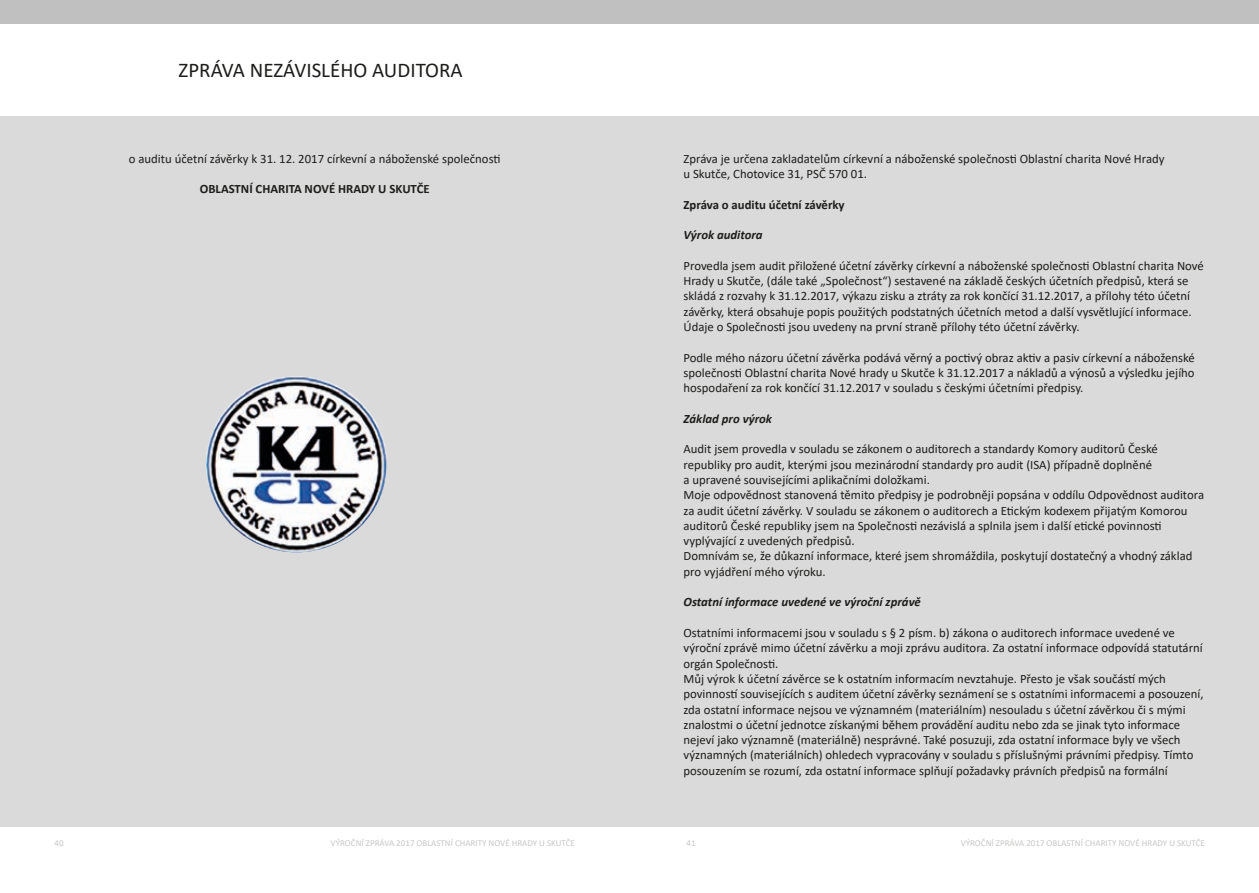
<style>
.page{position:relative;width:1259px;height:893px;background:#fff}
.page>*{position:absolute;margin:0;border:0;box-sizing:border-box;transform-origin:0 0}
.t1{font:21px "Calibri";color:#1d1d1b}
.t2{font:12.75px/15.3px "Calibri";color:#1d1d1b}
.t3{font:italic 700 12.75px "Calibri";color:#1d1d1b}
.t4{font:700 12.75px "Calibri";color:#1d1d1b}
.t5{font:9px "Calibri";color:#c7c7c6}
</style>
<div class="page">
<div style="left:629px;top:0;width:630px;height:23px;background:#c1c0c0"></div>
<div style="left:629px;top:116px;width:630px;height:710px;background:#dadada"></div>
<div style="left:0;top:116px;width:629px;height:710px;background:#dadada"></div>
<div style="left:0;top:0;width:629px;height:23px;background:#c1c0c0"></div>
<img style="left:206px;top:376px;width:181px;height:176px">
<h1 class="t1" style="left:179px;top:55px;width:286px">ZPRÁVA NEZÁVISLÉHO AUDITORA</h1>
<p class="t2" style="left:129px;top:150px;width:373px">o auditu účetní závěrky k 31. 12. 2017 církevní a náboženské společnosti</p>
<p class="t4" style="left:200px;top:180px;width:231px">OBLASTNÍ CHARITA NOVÉ HRADY U SKUTČE</p>
<p class="t2" style="left:683px;top:150px;width:482px">Zpráva je určena zakladatelům církevní a náboženské společnosti Oblastní charita Nové Hrady u Skutče, Chotovice 31, PSČ 570 01.</p>
<p class="t4" style="left:683px;top:195px;width:163px">Zpráva o auditu účetní závěrky</p>
<p class="t3" style="left:683px;top:226px;width:81px">Výrok auditora</p>
<p class="t2" style="left:683px;top:258px;width:522px">Provedla jsem audit přiložené účetní závěrky církevní a náboženské společnosti Oblastní charita Nové Hrady u Skutče, (dále také „Společnost“) sestavené na základě českých účetních předpisů, která se skládá z rozvahy k 31.12.2017, výkazu zisku a ztráty za rok končící 31.12.2017, a přílohy této účetní závěrky, která obsahuje popis použitých podstatných účetních metod a další vysvětlující informace.<br>Údaje o Společnosti jsou uvedeny na první straně přílohy této účetní závěrky.</p>
<p class="t2" style="left:683px;top:349px;width:513px;text-align:justify">Podle mého názoru účetní závěrka podává věrný a poctivý obraz aktiv a pasiv církevní a náboženské společnosti Oblastní charita Nové hrady u Skutče k 31.12.2017 a nákladů a výnosů a výsledku jejího hospodaření za rok končící 31.12.2017 v souladu s českými účetními předpisy.</p>
<p class="t3" style="left:683px;top:409px;width:90px">Základ pro výrok</p>
<p class="t2" style="left:683px;top:441px;width:522px">Audit jsem provedla v souladu se zákonem o auditorech a standardy Komory auditorů České republiky pro audit, kterými jsou mezinárodní standardy pro audit (ISA) případně doplněné<br>a upravené souvisejícími aplikačními doložkami.<br>Moje odpovědnost stanovená těmito předpisy je podrobněji popsána v oddílu Odpovědnost auditora za audit účetní závěrky. V souladu se zákonem o auditorech a Etickým kodexem přijatým Komorou auditorů České republiky jsem na Společnosti nezávislá a splnila jsem i další etické povinnosti vyplývající z uvedených předpisů.<br>Domnívám se, že důkazní informace, které jsem shromáždila, poskytují dostatečný a vhodný základ pro vyjádření mého výroku.</p>
<p class="t3" style="left:683px;top:593px;width:239px">Ostatní informace uvedené ve výroční zprávě</p>
<p class="t2" style="left:683px;top:625px;width:522px">Ostatními informacemi jsou v souladu s § 2 písm. b) zákona o auditorech informace uvedené ve výroční zprávě mimo účetní závěrku a moji zprávu auditora. Za ostatní informace odpovídá statutární orgán Společnosti.<br>Můj výrok k účetní závěrce se k ostatním informacím nevztahuje. Přesto je však součástí mých povinností souvisejících s auditem účetní závěrky seznámení se s ostatními informacemi a posouzení, zda ostatní informace nejsou ve významném (materiálním) nesouladu s účetní závěrkou či s mými znalostmi o účetní jednotce získanými během provádění auditu nebo zda se jinak tyto informace nejeví jako významně (materiálně) nesprávné. Také posuzuji, zda ostatní informace byly ve všech významných (materiálních) ohledech vypracovány v souladu s příslušnými právními předpisy. Tímto posouzením se rozumí, zda ostatní informace splňují požadavky právních předpisů na formální</p>
<p class="t5" style="left:54px;top:836px;width:11px">40</p>
<p class="t5" style="left:331px;top:836px;width:246px">VÝROČNÍ ZPRÁVA 2017 OBLASTNÍ CHARITY NOVÉ HRADY U SKUTČE</p>
<p class="t5" style="left:686px;top:836px;width:11px">41</p>
<p class="t5" style="left:960px;top:836px;width:246px">VÝROČNÍ ZPRÁVA 2017 OBLASTNÍ CHARITY NOVÉ HRADY U SKUTČE</p>
</div>
